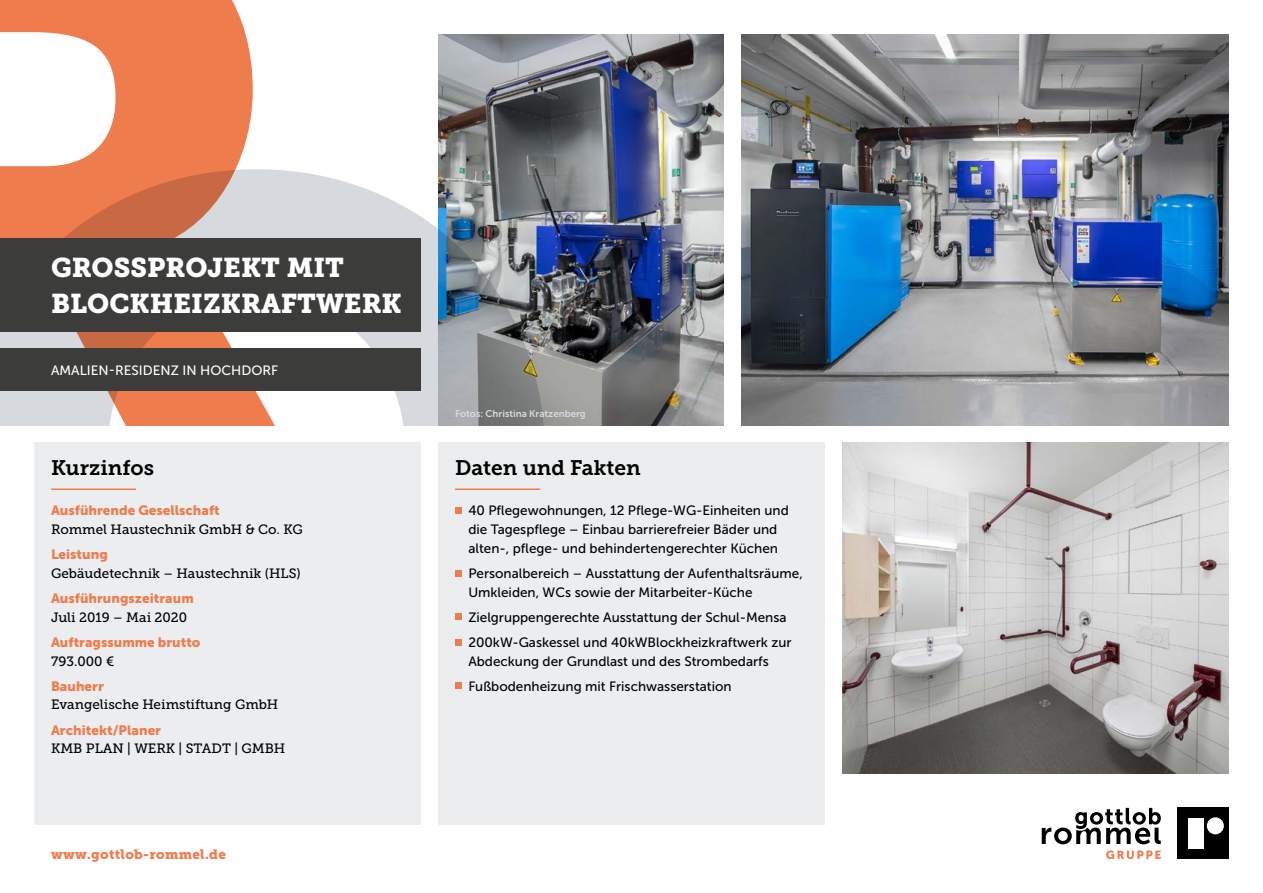
<style>
.page{position:relative;width:1263px;height:893px;background:#fff}
.page>*{position:absolute;margin:0;border:0;box-sizing:border-box;transform-origin:0 0}
.t1{font:27px/36px "Museo Slab 900";color:#fff}
.t2{font:21px "Museo Slab 700";color:#000}
.t3{font:13.5px/18.8px "Museo Sans 500";color:#000}
.t4{font:13.5px "Museo Slab 500";color:#000}
.t5{font:13.5px "Museo Sans 900";color:#ef7c4d}
.t6{font:13.5px "Museo Sans 500";color:#fff}
.t7{font:13.5px "Museo Slab 900";letter-spacing:.02em;color:#ef7c4d}
.t8{font:9.75px "Museo Sans 700";color:#d7dadf}
</style>
<div class="page">
<svg style="left:1042px;top:808px;width:119px;height:36px"></svg>
<svg style="left:1106px;top:850px;width:55px;height:9px"></svg>
<div style="left:1178px;top:808px;width:51px;height:51px;background:#000"></div>
<div style="left:1207px;top:817px;width:17px;height:17px;background:#fff;border-radius:50%"></div>
<div style="left:1188px;top:818px;width:15px;height:31px;background:#fff"></div>
<img style="left:438px;top:34px;width:286px;height:391px">
<img style="left:741px;top:34px;width:488px;height:391px">
<div style="left:438px;top:442px;width:387px;height:383px;background:#ebedef"></div>
<hr style="left:455px;top:488px;width:85px;height:2px;background:#ef7c4d">
<div style="left:455px;top:507px;width:6px;height:7px;background:#ef7c4d"></div>
<svg style="left:455px;top:570px;width:6px;height:6px"></svg>
<svg style="left:455px;top:614px;width:6px;height:6px"></svg>
<svg style="left:455px;top:639px;width:6px;height:6px"></svg>
<svg style="left:455px;top:683px;width:6px;height:6px"></svg>
<img style="left:842px;top:442px;width:387px;height:332px">
<div style="left:34px;top:442px;width:387px;height:383px;background:#ebedef"></div>
<hr style="left:51px;top:488px;width:85px;height:2px;background:#ef7c4d">
<svg style="left:298px;top:169px;width:247px;height:257px"></svg>
<svg style="left:0;top:0;width:298px;height:426px;fill:#ef7c4d"></svg>
<div style="left:0;top:238px;width:421px;height:94px;background:#3c3c3b"></div>
<div style="left:0;top:349px;width:421px;height:42px;background:#3c3c3b"></div>
<h1 class="t1" style="left:51px;top:250px;width:352px">GROSSPROJEKT MIT<br>BLOCKHEIZKRAFTWERK</h1>
<p class="t6" style="left:51px;top:363px;width:229px">AMALIEN-RESIDENZ IN HOCHDORF</p>
<h2 class="t2" style="left:51px;top:456px;width:105px">Kurzinfos</h2>
<p class="t5" style="left:51px;top:503px;width:170px">Ausführende Gesellschaft</p>
<p class="t4" style="left:51px;top:522px;width:253px">Rommel Haustechnik GmbH &amp; Co. KG</p>
<p class="t5" style="left:51px;top:547px;width:58px">Leistung</p>
<p class="t4" style="left:51px;top:566px;width:251px">Gebäudetechnik – Haustechnik (HLS)</p>
<p class="t5" style="left:51px;top:590px;width:144px">Ausführungszeitraum</p>
<p class="t4" style="left:51px;top:609px;width:138px">Juli 2019 – Mai 2020</p>
<p class="t5" style="left:51px;top:634px;width:151px">Auftragssumme brutto</p>
<p class="t4" style="left:51px;top:653px;width:65px">793.000 €</p>
<p class="t5" style="left:51px;top:678px;width:54px">Bauherr</p>
<p class="t4" style="left:51px;top:697px;width:229px">Evangelische Heimstiftung GmbH</p>
<p class="t5" style="left:51px;top:722px;width:112px">Architekt/Planer</p>
<p class="t4" style="left:51px;top:741px;width:236px">KMB PLAN | WERK | STADT | GMBH</p>
<p class="t7" style="left:51px;top:846px;width:176px">www.gottlob-rommel.de</p>
<p class="t8" style="left:455px;top:408px;width:132px">Fotos: Christina Kratzenberg</p>
<h2 class="t2" style="left:455px;top:456px;width:187px">Daten und Fakten</h2>
<p class="t3" style="left:468px;top:501px;width:322px">40 Pflegewohnungen, 12 Pflege-WG-Einheiten und die Tagespflege – Einbau barrierefreier Bäder und alten-, pflege- und behindertengerechter Küchen</p>
<p class="t3" style="left:468px;top:564px;width:336px">Personalbereich – Ausstattung der Aufenthaltsräume,<br>Umkleiden, WCs sowie der Mitarbeiter-Küche</p>
<p class="t3" style="left:468px;top:604px;width:325px;line-height:25.2px">Zielgruppengerechte Ausstattung der Schul-Mensa<br>200kW-Gaskessel und 40kWBlockheizkraftwerk zur</p>
<p class="t3" style="left:468px;top:648px;width:302px;line-height:25.2px">Abdeckung der Grundlast und des Strombedarfs<br>Fußbodenheizung mit Frischwasserstation</p>
</div>
